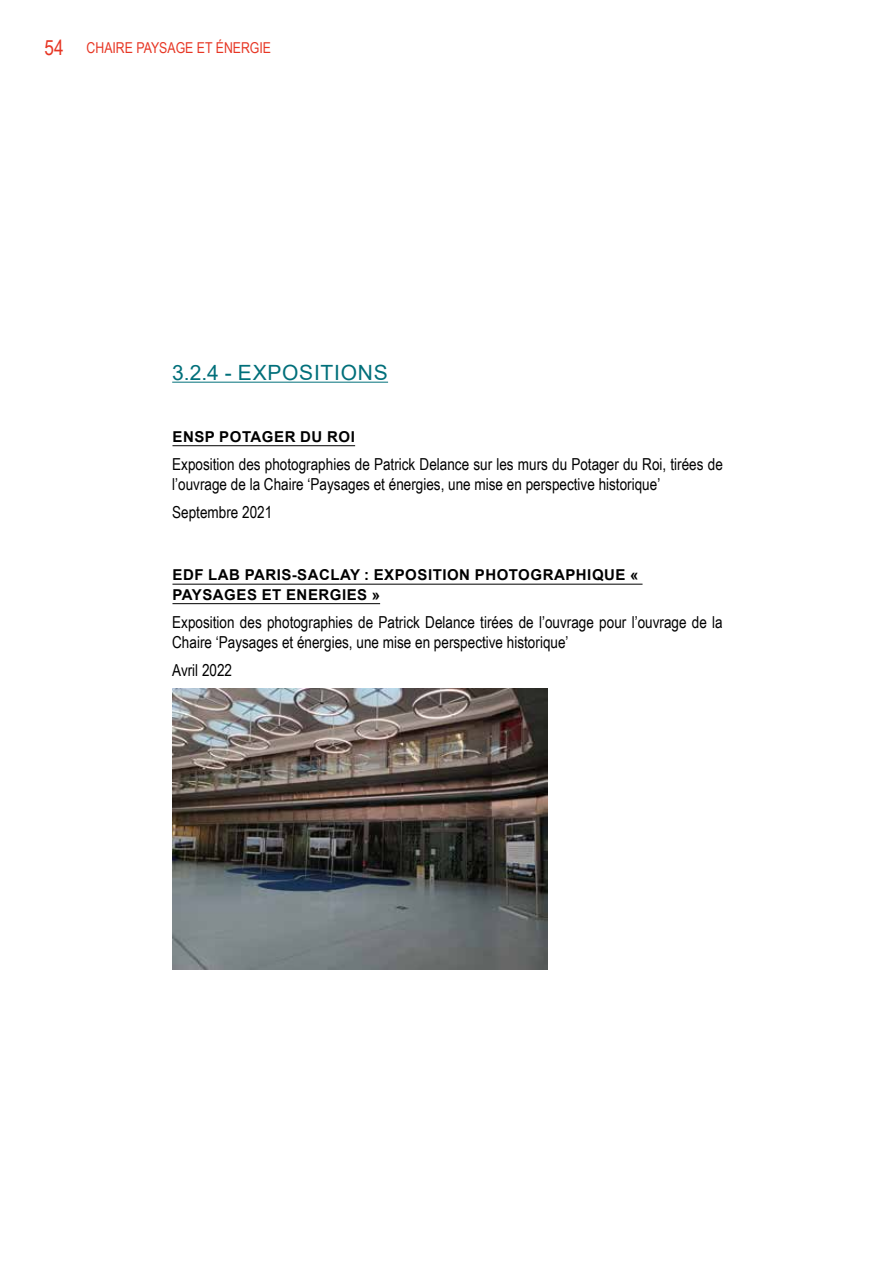
<style>
.page{position:relative;width:893px;height:1263px;background:#fff}
.page>*{position:absolute;margin:0;border:0;box-sizing:border-box;transform-origin:0 0}
.t1{font:21px "Arial";letter-spacing:.035em;color:#006f7a}
.t2{font:16.5px/19.8px "Arial Narrow";color:#000}
.t3{font:700 15px "Arial";letter-spacing:.035em;color:#000}
.t4{font:15px "Arial Narrow";color:#e73624}
.s1{font-size:21px}
</style>
<div class="page">
<hr style="left:172px;top:382px;width:216px;height:1px;background:#006f7a">
<hr style="left:172px;top:445px;width:183px;height:1px;background:#000">
<hr style="left:172px;top:584px;width:470px;height:1px;background:#000">
<hr style="left:172px;top:603px;width:208px;height:1px;background:#000">
<img style="left:172px;top:688px;width:376px;height:282px">
<p class="t4" style="left:44px;top:37px;width:228px"><span class="s1">54</span> Chaire paysage et énergie</p>
<p class="t1" style="left:172px;top:358px;width:201px">3.2.4 - EXPOS ITIONS</p>
<p class="t3" style="left:172px;top:426px;width:12px">ENS</p>
<p class="t3" style="left:205px;top:426px;width:37px">P POTAGER</p>
<p class="t3" style="left:300px;top:426px;width:37px">DU ROI</p>
<p class="t2" style="left:172px;top:454px;width:552px">Exposition des photographies de Patrick Delance sur les murs du Potager du Roi, tirées de l’ouvrage de la Chaire ‘Paysages et énergies, une mise en perspective historique’</p>
<p class="t2" style="left:172px;top:502px;width:102px">Septembre 2021</p>
<p class="t3" style="left:172px;top:565px;width:11px">EDF</p>
<p class="t3" style="left:208px;top:565px;width:11px">LAB</p>
<p class="t3" style="left:245px;top:565px;width:20px">PARIS</p>
<p class="t3" style="left:292px;top:565px;width:50px">-SACLAY</p>
<p class="t3" style="left:364px;top:565px;width:52px">: EXPOSITION</p>
<p class="t3" style="left:475px;top:565px;width:23px">PHOTOGRA</p>
<p class="t3" style="left:565px;top:565px;width:74px">PHIQUE «</p>
<p class="t3" style="left:172px;top:584px;width:22px">PAYSAGES</p>
<p class="t3" style="left:262px;top:584px;width:36px">ET ENERGIES</p>
<p class="t3" style="left:372px;top:584px;width:10px">»</p>
<p class="t2" style="left:172px;top:612px;width:552px">Exposition des photographies de Patrick Delance tirées de l’ouvrage pour l’ouvrage de la<br>Chaire ‘Paysages et énergies, une mise en perspective historique’</p>
<p class="t2" style="left:172px;top:660px;width:61px">Avril 2022</p>
</div>
